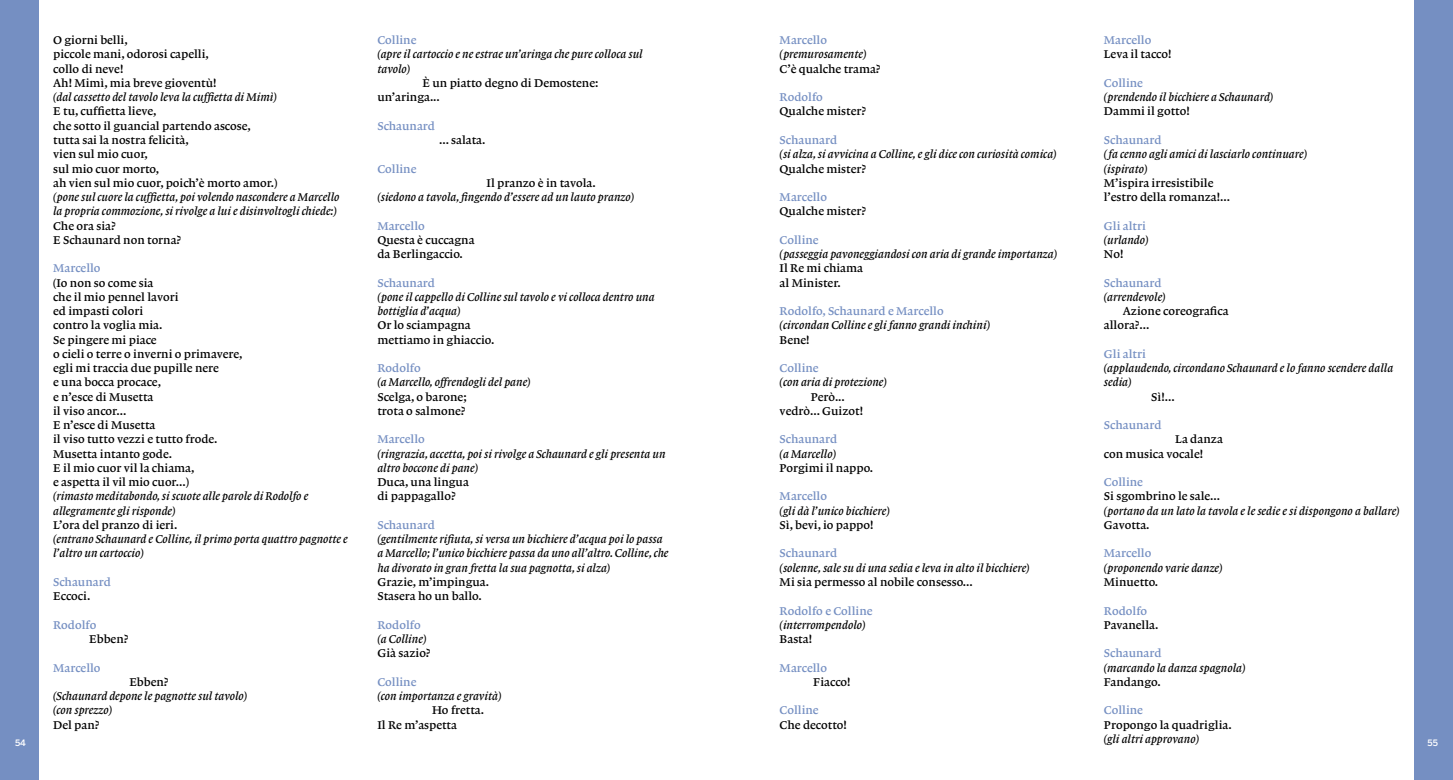
<style>
.page{position:relative;width:1453px;height:780px;background:#fff}
.page>*{position:absolute;margin:0;border:0;box-sizing:border-box;transform-origin:0 0}
.t1{font:11.88px/14.2px "Lexicon No 1 Italic B";color:#000}
.t2{font:11.88px/14.2px "Lexicon No 1 Roman B";color:#000}
.t3{font:11.88px "Lexicon No 1 Roman B";color:#758fc2}
.t4{font:500 8.75px "Benton Sans";color:#fff}
</style>
<div class="page">
<div style="left:0;top:0;width:39px;height:780px;background:#758fc2"></div>
<div style="left:1414px;top:0;width:39px;height:780px;background:#758fc2"></div>
<p class="t3" style="left:1104px;top:34px;width:49px">Marcello</p>
<p class="t2" style="left:1104px;top:47px;width:69px">Leva il tacco!</p>
<p class="t3" style="left:1104px;top:76px;width:41px">Colline</p>
<p class="t1" style="left:1104px;top:90px;width:171px">(prendendo il bicchiere a Schaunard)</p>
<p class="t2" style="left:1104px;top:104px;width:87px">Dammi il gotto!</p>
<p class="t3" style="left:1104px;top:133px;width:59px">Schaunard</p>
<p class="t1" style="left:1104px;top:147px;width:205px">(fa cenno agli amici di lasciarlo continuare) (ispirato)</p>
<p class="t2" style="left:1104px;top:176px;width:128px">M’ispira irresistibile l’estro della romanza!...</p>
<p class="t3" style="left:1104px;top:219px;width:44px">Gli altri</p>
<p class="t1" style="left:1104px;top:232px;width:46px">(urlando)</p>
<p class="t2" style="left:1104px;top:247px;width:21px">No!</p>
<p class="t3" style="left:1104px;top:276px;width:59px">Schaunard</p>
<p class="t1" style="left:1104px;top:289px;width:63px">(arrendevole)</p>
<p class="t2" style="left:1104px;top:304px;width:126px;text-indent:19px">Azione coreografica allora?...</p>
<p class="t3" style="left:1104px;top:347px;width:44px">Gli altri</p>
<p class="t1" style="left:1104px;top:361px;width:291px">(applaudendo, circondano Schaunard e lo fanno scendere dalla sedia)</p>
<p class="t2" style="left:1151px;top:389px;width:25px">Sì!...</p>
<p class="t3" style="left:1104px;top:418px;width:59px">Schaunard</p>
<p class="t2" style="left:1104px;top:432px;width:120px;text-indent:71px">La danza con musica vocale!</p>
<p class="t3" style="left:1104px;top:475px;width:41px">Colline</p>
<p class="t2" style="left:1104px;top:489px;width:118px">Si sgombrino le sale...</p>
<p class="t1" style="left:1104px;top:503px;width:297px">(portano da un lato la tavola e le sedie e si dispongono a ballare)</p>
<p class="t2" style="left:1104px;top:518px;width:47px">Gavotta.</p>
<p class="t3" style="left:1104px;top:547px;width:49px">Marcello</p>
<p class="t1" style="left:1104px;top:560px;width:120px">(proponendo varie danze)</p>
<p class="t2" style="left:1104px;top:575px;width:56px">Minuetto.</p>
<p class="t3" style="left:1104px;top:604px;width:45px">Rodolfo</p>
<p class="t2" style="left:1104px;top:617px;width:56px">Pavanella.</p>
<p class="t3" style="left:1104px;top:646px;width:59px">Schaunard</p>
<p class="t1" style="left:1104px;top:660px;width:143px">(marcando la danza spagnola)</p>
<p class="t2" style="left:1104px;top:674px;width:58px">Fandango.</p>
<p class="t3" style="left:1104px;top:703px;width:41px">Colline</p>
<p class="t2" style="left:1104px;top:717px;width:129px">Propongo la quadriglia.</p>
<p class="t1" style="left:1104px;top:731px;width:97px">(gli altri approvano)</p>
<p class="t3" style="left:780px;top:34px;width:49px">Marcello</p>
<p class="t1" style="left:780px;top:47px;width:88px">(premurosamente)</p>
<p class="t2" style="left:780px;top:62px;width:102px">C’è qualche trama?</p>
<p class="t3" style="left:780px;top:91px;width:45px">Rodolfo</p>
<p class="t2" style="left:780px;top:104px;width:88px">Qualche mister?</p>
<p class="t3" style="left:780px;top:133px;width:59px">Schaunard</p>
<p class="t1" style="left:780px;top:147px;width:278px">(si alza, si avvicina a Colline, e gli dice con curiosità comica)</p>
<p class="t2" style="left:780px;top:161px;width:88px">Qualche mister?</p>
<p class="t3" style="left:780px;top:190px;width:49px">Marcello</p>
<p class="t2" style="left:780px;top:204px;width:88px">Qualche mister?</p>
<p class="t3" style="left:780px;top:233px;width:41px">Colline</p>
<p class="t1" style="left:780px;top:247px;width:279px">(passeggia pavoneggiandosi con aria di grande importanza)</p>
<p class="t2" style="left:780px;top:261px;width:85px">Il Re mi chiama al Minister.</p>
<p class="t3" style="left:780px;top:304px;width:165px">Rodolfo, Schaunard e Marcello</p>
<p class="t1" style="left:780px;top:318px;width:212px">(circondan Colline e gli fanno grandi inchini)</p>
<p class="t2" style="left:780px;top:332px;width:31px">Bene!</p>
<p class="t3" style="left:780px;top:361px;width:41px">Colline</p>
<p class="t1" style="left:780px;top:375px;width:109px">(con aria di protezione)</p>
<p class="t2" style="left:780px;top:389px;width:85px;text-indent:31px">Però... vedrò... Guizot!</p>
<p class="t3" style="left:780px;top:433px;width:59px">Schaunard</p>
<p class="t1" style="left:780px;top:446px;width:58px">(a Marcello)</p>
<p class="t2" style="left:780px;top:461px;width:95px">Porgimi il nappo.</p>
<p class="t3" style="left:780px;top:490px;width:49px">Marcello</p>
<p class="t1" style="left:780px;top:503px;width:112px">(gli dà l’unico bicchiere)</p>
<p class="t2" style="left:780px;top:518px;width:95px">Sì, bevi, io pappo!</p>
<p class="t3" style="left:780px;top:547px;width:59px">Schaunard</p>
<p class="t1" style="left:780px;top:560px;width:251px">(solenne, sale su di una sedia e leva in alto il bicchiere)</p>
<p class="t2" style="left:780px;top:575px;width:195px">Mi sia permesso al nobile consesso...</p>
<p class="t3" style="left:780px;top:604px;width:94px">Rodolfo e Colline</p>
<p class="t1" style="left:780px;top:617px;width:87px">(interrompendolo)</p>
<p class="t2" style="left:780px;top:632px;width:34px">Basta!</p>
<p class="t3" style="left:780px;top:661px;width:49px">Marcello</p>
<p class="t2" style="left:813px;top:674px;width:39px">Fiacco!</p>
<p class="t3" style="left:780px;top:703px;width:41px">Colline</p>
<p class="t2" style="left:780px;top:717px;width:69px">Che decotto!</p>
<p class="t3" style="left:377px;top:34px;width:41px">Colline</p>
<p class="t1" style="left:377px;top:47px;width:267px">(apre il cartoccio e ne estrae un’aringa che pure colloca sul tavolo)</p>
<p class="t2" style="left:377px;top:76px;width:223px;text-indent:45px">È un piatto degno di Demostene: un’aringa...</p>
<p class="t3" style="left:377px;top:119px;width:59px">Schaunard</p>
<p class="t2" style="left:439px;top:133px;width:48px">... salata.</p>
<p class="t3" style="left:377px;top:162px;width:41px">Colline</p>
<p class="t2" style="left:487px;top:176px;width:111px">Il pranzo è in tavola.</p>
<p class="t1" style="left:377px;top:190px;width:258px">(siedono a tavola, fingendo d’essere ad un lauto pranzo)</p>
<p class="t3" style="left:377px;top:219px;width:49px">Marcello</p>
<p class="t2" style="left:377px;top:233px;width:99px">Questa è cuccagna da Berlingaccio.</p>
<p class="t3" style="left:377px;top:276px;width:59px">Schaunard</p>
<p class="t1" style="left:377px;top:289px;width:279px">(pone il cappello di Colline sul tavolo e vi colloca dentro una bottiglia d’acqua)</p>
<p class="t2" style="left:377px;top:318px;width:118px">Or lo sciampagna mettiamo in ghiaccio.</p>
<p class="t3" style="left:377px;top:361px;width:45px">Rodolfo</p>
<p class="t1" style="left:377px;top:375px;width:155px">(a Marcello, offrendogli del pane)</p>
<p class="t2" style="left:377px;top:389px;width:91px">Scelga, o barone; trota o salmone?</p>
<p class="t3" style="left:377px;top:433px;width:49px">Marcello</p>
<p class="t1" style="left:377px;top:446px;width:290px">(ringrazia, accetta, poi si rivolge a Schaunard e gli presenta un altro boccone di pane)</p>
<p class="t2" style="left:377px;top:475px;width:93px">Duca, una lingua di pappagallo?</p>
<p class="t3" style="left:377px;top:518px;width:59px">Schaunard</p>
<p class="t1" style="left:377px;top:532px;width:293px">(gentilmente rifiuta, si versa un bicchiere d’acqua poi lo passa a Marcello; l’unico bicchiere passa da uno all’altro. Colline, che ha divorato in gran fretta la sua pagnotta, si alza)</p>
<p class="t2" style="left:377px;top:575px;width:113px">Grazie, m’impingua.<br>Stasera ho un ballo.</p>
<p class="t3" style="left:377px;top:618px;width:45px">Rodolfo</p>
<p class="t1" style="left:377px;top:631px;width:50px">(a Colline)</p>
<p class="t2" style="left:377px;top:646px;width:55px">Già sazio?</p>
<p class="t3" style="left:377px;top:675px;width:41px">Colline</p>
<p class="t1" style="left:377px;top:688px;width:125px">(con importanza e gravità)</p>
<p class="t2" style="left:377px;top:703px;width:108px;text-indent:55px">Ho fretta.<br>Il Re m’aspetta</p>
<p class="t2" style="left:53px;top:33px;width:165px">O giorni belli,<br>piccole mani, odorosi capelli, collo di neve!<br>Ah! Mimì, mia breve gioventù!</p>
<p class="t1" style="left:53px;top:90px;width:225px">(dal cassetto del tavolo leva la cuffietta di Mimì)</p>
<p class="t2" style="left:53px;top:104px;width:226px">E tu, cuffietta lieve,<br>che sotto il guancial partendo ascose, tutta sai la nostra felicità,<br>vien sul mio cuor,<br>sul mio cuor morto,<br>ah vien sul mio cuor, poich’è morto amor.)</p>
<p class="t1" style="left:53px;top:190px;width:288px">(pone sul cuore la cuffietta, poi volendo nascondere a Marcello la propria commozione, si rivolge a lui e disinvoltogli chiede:)</p>
<p class="t2" style="left:53px;top:218px;width:130px">Che ora sia?<br>E Schaunard non torna?</p>
<p class="t3" style="left:53px;top:262px;width:49px">Marcello</p>
<p class="t2" style="left:53px;top:275px;width:191px">(Io non so come sia<br>che il mio pennel lavori<br>ed impasti colori<br>contro la voglia mia.<br>Se pingere mi piace<br>o cieli o terre o inverni o primavere, egli mi traccia due pupille nere<br>e una bocca procace,<br>e n’esce di Musetta<br>il viso ancor...<br>E n’esce di Musetta<br>il viso tutto vezzi e tutto frode.<br>Musetta intanto gode.<br>E il mio cuor vil la chiama,<br>e aspetta il vil mio cuor...)</p>
<p class="t1" style="left:53px;top:489px;width:257px">(rimasto meditabondo, si scuote alle parole di Rodolfo e allegramente gli risponde)</p>
<p class="t2" style="left:53px;top:518px;width:126px">L’ora del pranzo di ieri.</p>
<p class="t1" style="left:53px;top:532px;width:296px">(entrano Schaunard e Colline, il primo porta quattro pagnotte e l’altro un cartoccio)</p>
<p class="t3" style="left:53px;top:575px;width:59px">Schaunard</p>
<p class="t2" style="left:53px;top:589px;width:39px">Eccoci.</p>
<p class="t3" style="left:53px;top:618px;width:45px">Rodolfo</p>
<p class="t2" style="left:89px;top:632px;width:41px">Ebben?</p>
<p class="t3" style="left:53px;top:661px;width:49px">Marcello</p>
<p class="t2" style="left:129px;top:674px;width:41px">Ebben?</p>
<p class="t1" style="left:53px;top:688px;width:196px">(Schaunard depone le pagnotte sul tavolo) (con sprezzo)</p>
<p class="t2" style="left:53px;top:717px;width:48px">Del pan?</p>
<p class="t4" style="left:15px;top:737px;width:12px">54</p>
<p class="t4" style="left:1427px;top:737px;width:12px">55</p>
</div>
